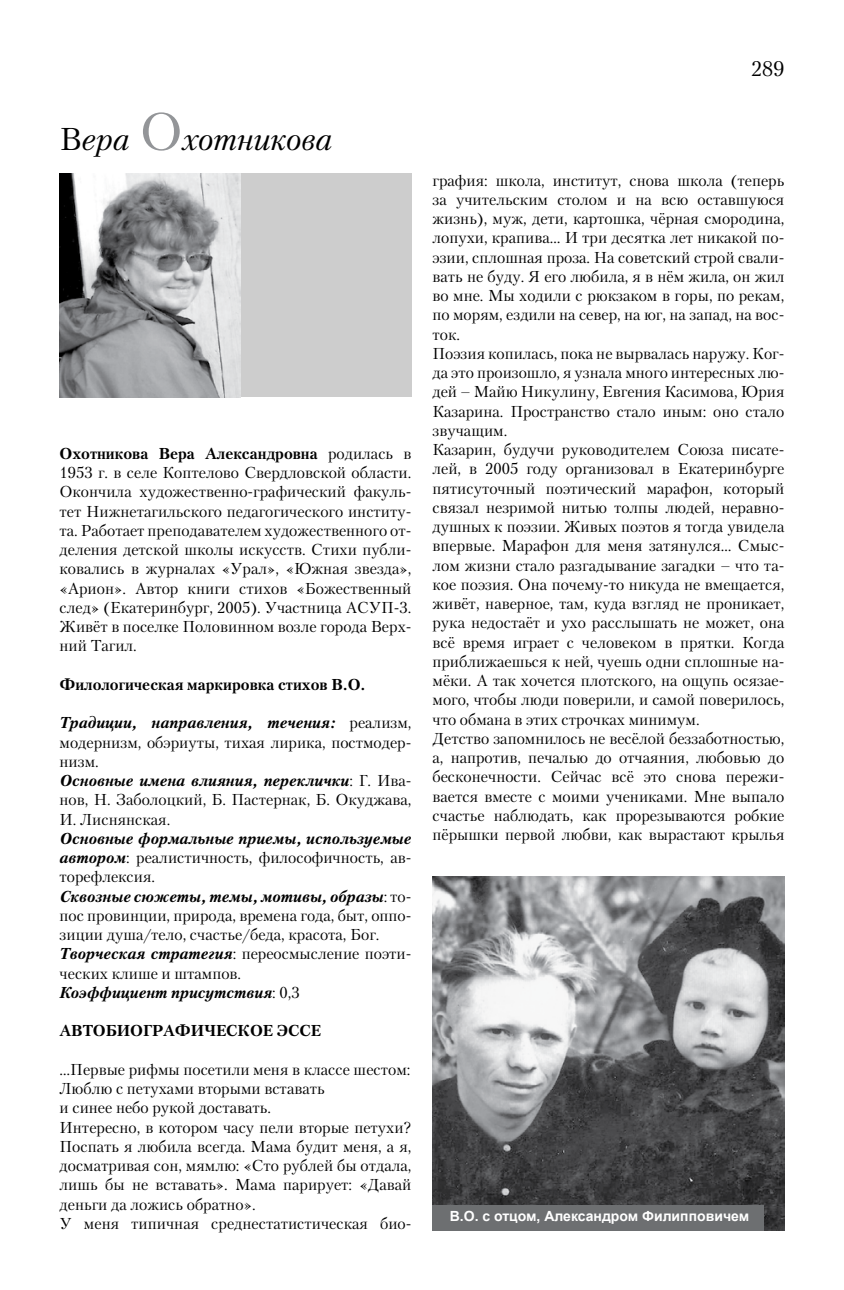
<style>
.page{position:relative;width:844px;height:1290px;background:#fff}
.page>*{position:absolute;margin:0;border:0;box-sizing:border-box;transform-origin:0 0}
.t1{font:italic 31.5px "Petersburg C";color:#000}
.t2{font:21px "Petersburg C";color:#000}
.t3{font:15.75px/19.2px "Petersburg C";color:#000}
.t4{font:700 15.75px "Petersburg C";color:#000}
.t5{font:700 14px "Arial";color:#fff}
.s1{font-style:normal}
.s2{font-style:normal;font-size:52.5px;color:#939598}
.s3{font-weight:700}
.s4{font-weight:700;font-style:italic}
</style>
<div class="page">
<div style="left:60px;top:174px;width:351px;height:223px;background:#cdcdcd"></div>
<img style="left:60px;top:174px;width:180px;height:224px">
<img style="left:432px;top:876px;width:352px;height:354px">
<div style="left:432px;top:1205px;width:332px;height:25px;background:#6d6f71"></div>
<h1 class="t1" style="left:60px;top:121px;width:274px"><span class="s1">В</span>ера <span class="s2">О</span>хотникова</h1>
<p class="t3" style="left:60px;top:443px;width:353px;text-align:justify"><span class="s3">Охотникова Вера Александровна</span> родилась в 1953 г. в селе Коптелово Свердловской области.<br>Окончила художественно-графический факуль&shy;тет Нижнетагильского педагогического институ&shy;та. Работает преподавателем художественного от&shy;деления детской школы искусств. Стихи публи&shy;ковались в журналах «Урал», «Южная звезда», «Арион». Автор книги стихов «Божественный след» (Екатеринбург, 2005). Участница АСУП-3.<br>Живёт в поселке Половинном возле города Верх&shy;ний Тагил.</p>
<p class="t4" style="left:60px;top:675px;width:307px">Филологическая маркировка стихов В.О.</p>
<p class="t3" style="left:60px;top:713px;width:353px"><span class="s4">Традиции, направления, течения:</span> реализм, модернизм, обэриуты, тихая лирика, постмодер&shy;низм.<br><span class="s4">Основные имена влияния, переклички</span>: Г. Ива&shy;нов, Н. Заболоцкий, Б. Пастернак, Б. Окуджава, И. Лиснянская.</p>
<p class="t3" style="left:60px;top:828px;width:353px"><span class="s4">Основные формальные приемы, используемые автором</span>: реалистичность, философичность, ав&shy;торефлексия.<br><span class="s4">Сквозные сюжеты, темы, мотивы, образы</span>: то&shy;пос провинции, природа, времена года, быт, оппо&shy;зиции душа/тело, счастье/беда, красота, Бог.<br><span class="s4">Творческая стратегия</span>: переосмысление поэти&shy;ческих клише и штампов.<br><span class="s4">Коэффициент присутствия</span>: 0,3</p>
<p class="t4" style="left:60px;top:1022px;width:263px">Автобиографическое эссе</p>
<p class="t3" style="left:60px;top:1059px;width:353px">…Первые рифмы посетили меня в классе шестом:<br>Люблю с петухами вторыми вставать<br>и синее небо рукой доставать.<br>Интересно, в котором часу пели вторые петухи?<br>Поспать я любила всегда. Мама будит меня, а я, досматривая сон, мямлю: «Сто рублей бы отдала, лишь бы не вставать». Мама парирует: «Давай деньги да ложись обратно».<br>У меня типичная среднестатистическая био-</p>
<h2 class="t2" style="left:751px;top:56px;width:35px">289</h2>
<p class="t3" style="left:432px;top:170px;width:353px">графия: школа, институт, снова школа (теперь за учительским столом и на всю оставшуюся жизнь), муж, дети, картошка, чёрная смородина, лопухи, крапива… И три десятка лет никакой по&shy;эзии, сплошная проза. На советский строй свали&shy;вать не буду. Я его любила, я в нём жила, он жил во мне. Мы ходили с рюкзаком в горы, по рекам, по морям, ездили на север, на юг, на запад, на вос&shy;ток.<br>Поэзия копилась, пока не вырвалась наружу. Ког&shy;да это произошло, я узнала много интересных лю&shy;дей – Майю Никулину, Евгения Касимова, Юрия Казарина. Пространство стало иным: оно стало звучащим.<br>Казарин, будучи руководителем Союза писате&shy;лей, в 2005 году организовал в Екатеринбурге пятисуточный поэтический марафон, который связал незримой нитью толпы людей, неравно&shy;душных к поэзии. Живых поэтов я тогда увидела впервые. Марафон для меня затянулся… Смыс&shy;лом жизни стало разгадывание загадки – что та&shy;кое поэзия. Она почему-то никуда не вмещается, живёт, наверное, там, куда взгляд не проникает, рука недостаёт и ухо расслышать не может, она всё время играет с человеком в прятки. Когда приближаешься к ней, чуешь одни сплошные на&shy;мёки. А так хочется плотского, на ощупь осязае&shy;мого, чтобы люди поверили, и самой поверилось, что обмана в этих строчках минимум.<br>Детство запомнилось не весёлой беззаботностью, а, напротив, печалью до отчаяния, любовью до бесконечности. Сейчас всё это снова пережи&shy;вается вместе с моими учениками. Мне выпало счастье наблюдать, как прорезываются робкие пёрышки первой любви, как вырастают крылья</p>
<p class="t5" style="left:449px;top:1207px;width:300px">В.О. с отцом, Александром Филипповичем</p>
</div>
